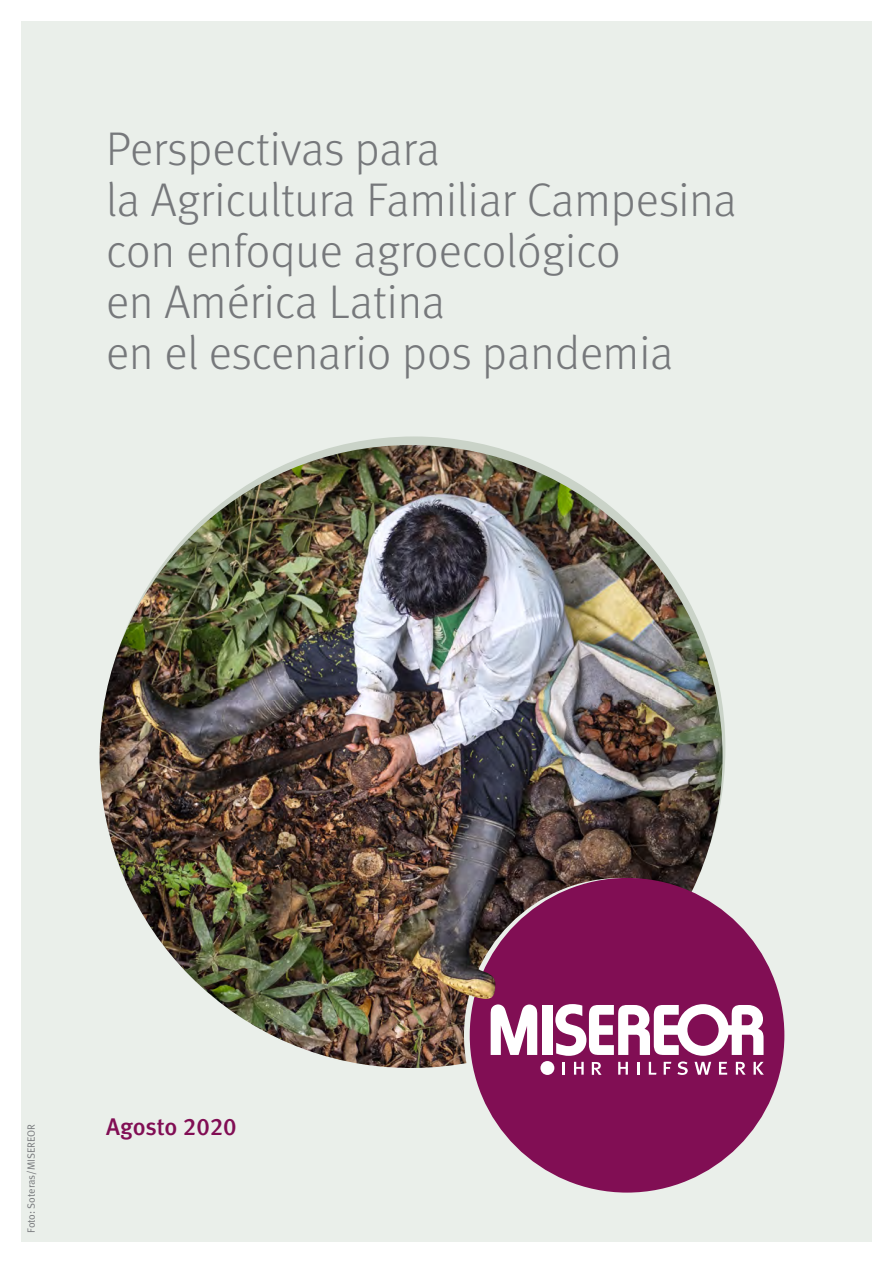
<style>
.page{position:relative;width:893px;height:1263px;background:#fff}
.page>*{position:absolute;margin:0;border:0;box-sizing:border-box;transform-origin:0 0}
.t1{font:47.25px/51px "Meta Light LF";color:#76787b}
.t2{font:24px "Meta Medium LF";color:#810e54}
.t3{font:10.5px "Meta Normal LF";color:#76787b}
</style>
<div class="page">
<div style="left:21px;top:21px;width:851px;height:1221px;background:#eaefea"></div>
<img style="left:100px;top:445px;width:622px;height:623px;border-radius:50%">
<div style="left:470px;top:878px;width:314px;height:314px;background:#810e54;border-radius:50%"></div>
<img style="left:452px;top:963px;width:44px;height:36px">
<svg style="left:491px;top:1004px;width:46px;height:51px"></svg>
<div style="left:542px;top:1005px;width:10px;height:50px;background:#fff"></div>
<div style="left:540px;top:1061px;width:14px;height:14px;background:#fff;border-radius:50%"></div>
<svg style="left:555px;top:1004px;width:209px;height:71px"></svg>
<p class="t1" style="left:106px;top:128px;width:632px">Perspectivas para<br>la Agricultura Familiar Campesina con enfoque agroecológico<br>en América Latina<br>en el escenario pos pandemia</p>
<p class="t3" style="left:28px;top:1233px;width:110px;rotate:-90deg">Foto: Soteras/MISEREOR</p>
<p class="t2" style="left:106px;top:1118px;width:132px">Agosto 2020</p>
</div>
